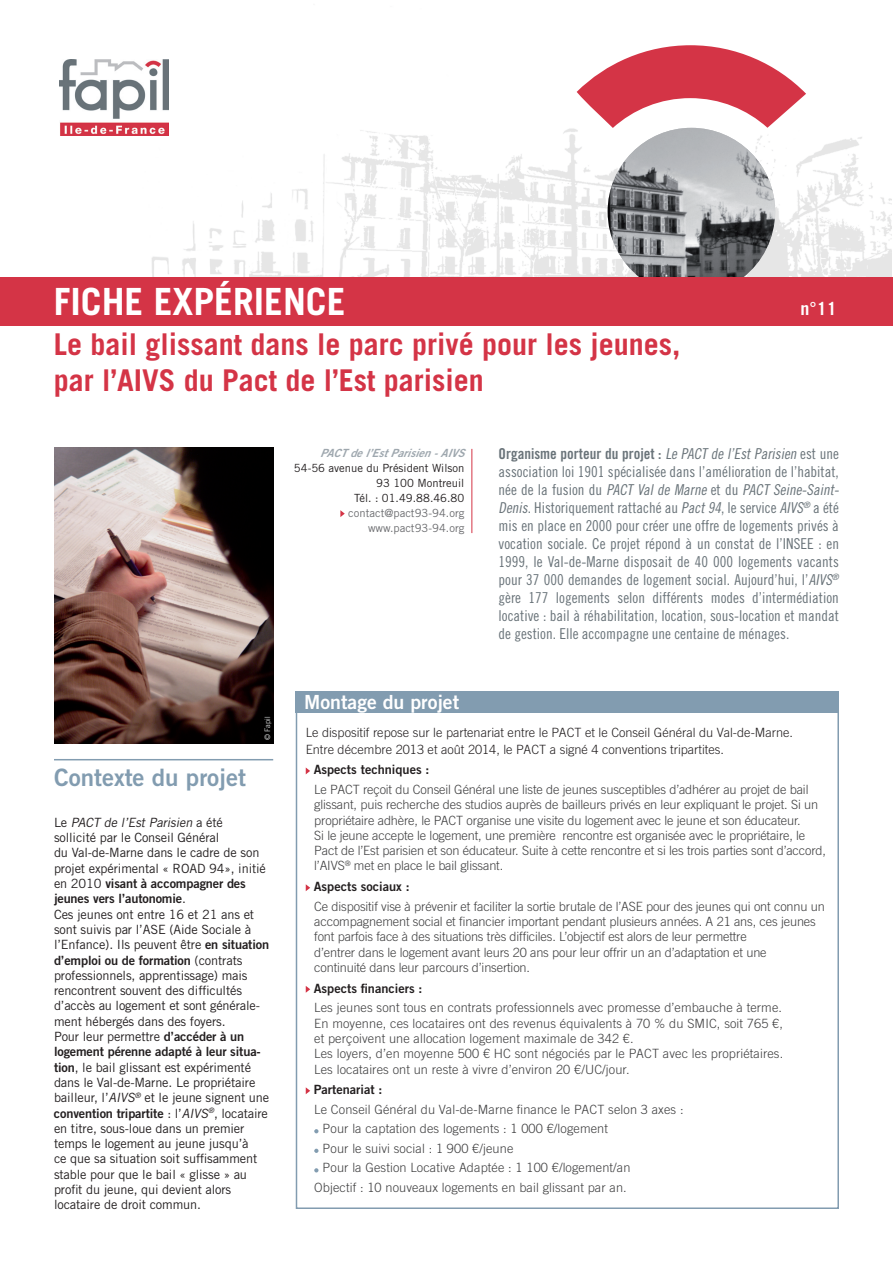
<style>
.page{position:relative;width:893px;height:1263px;background:#fff}
.page>*{position:absolute;margin:0;border:0;box-sizing:border-box;transform-origin:0 0}
.t1{font:700 37.5px "Trade Gothic LT Std";color:#fff}
.t2{font:700 30px/36px "Trade Gothic LT Std";color:#d43446}
.t3{font:24px "Trade Gothic LT Std Bd 2";color:#829cb0}
.t4{font:19.5px "Trade Gothic LT Std Bd 2";color:#fff}
.t5{font:700 18px "Trade Gothic LT Std";color:#fff}
.t6{font:15px/18px "Trade Gothic LT Std Cn 18";color:#697379}
.t7{font:15px "Trade Gothic Bold Cond Twenty";color:#697379}
.t8{font:300 12.75px/15.3px "Trade Gothic LT Std";letter-spacing:-.01em;color:#3e3e3f}
.t9{font:12.75px/15.3px "Trade Gothic LT Std";letter-spacing:-.01em;color:#231f20}
.t10{font:300 12.75px/15.3px "Trade Gothic LT Std";letter-spacing:.01em;color:#3e3e3f}
.t11{font:12.75px/15.3px "Trade Gothic LT Std Bd 2";letter-spacing:-.01em;color:#231f20}
.t12{font:300 12.75px/16.5px "Trade Gothic LT Std";color:#231f20}
.t13{font:11.25px/15px "Trade Gothic LT Std";color:#231f20;text-align:right}
.t14{font:11.25px/15px "Trade Gothic LT Std";color:#6c6d70;text-align:right}
.t15{font:italic 11.25px "Trade Gothic LT Std Bd 2 Obl";color:#9ea7ae}
.t16{font:300 7.5px "Trade Gothic LT Std";color:#fff}
.s1{font-style:italic}
.s2{font-family:"Trade Gothic LT Std"}
.s3{font-family:"Trade Gothic LT Std Bd 2"}
.s4{font-family:"Trade Gothic LT Std";font-style:italic}
.s5{font-family:"Trade Gothic LT Std Cn 18";font-style:italic}
.s6{font-family:"Trade Gothic LT Std Cn 18"}
</style>
<div class="page">
<img style="left:59px;top:59px;width:832px;height:218px">
<div style="left:0;top:277px;width:893px;height:49px;background:#d43446"></div>
<svg style="left:577px;top:45px;width:229px;height:232px"></svg>
<img style="left:60px;top:59px;width:108px;height:77px">
<svg style="left:340px;top:510px;width:5px;height:7px"></svg>
<hr style="left:471px;top:449px;width:1px;height:84px;background:#d43446">
<svg style="left:306px;top:767px;width:4px;height:7px"></svg>
<svg style="left:306px;top:884px;width:4px;height:7px"></svg>
<svg style="left:306px;top:986px;width:4px;height:7px"></svg>
<svg style="left:306px;top:1087px;width:4px;height:7px"></svg>
<svg style="left:314px;top:1129px;width:4px;height:4px"></svg>
<svg style="left:314px;top:1149px;width:4px;height:4px"></svg>
<svg style="left:314px;top:1168px;width:4px;height:4px"></svg>
<div style="left:296px;top:692px;width:543px;height:21px;background:#829cb0"></div>
<hr style="left:54px;top:759px;width:219px;height:1px;background:#829cb0">
<img style="left:54px;top:448px;width:219px;height:295px">
<h1 class="t1" style="left:54px;top:278px;width:293px">Fiche expérience</h1>
<h2 class="t2" style="left:54px;top:326px;width:628px">Le bail glissant dans le parc privé pour les jeunes, par l’AIVS du Pact de l’Est parisien</h2>
<h3 class="t5" style="left:801px;top:297px;width:38px">n°11</h3>
<p class="t16" style="left:263px;top:740px;width:25px;rotate:-90deg">© Fapil</p>
<h3 class="t3" style="left:54px;top:762px;width:193px">Contexte du projet</h3>
<p class="t9" style="left:54px;top:814px;width:214px">L e <span class="s1">PACT de l’Est Parisien</span> a é t é sollicité par le Conseil Général<br>du Val-de-Marne dans le cadre de son projet expérimental « ROAD 94», initié</p>
<p class="t11" style="left:54px;top:875px;width:193px"><span class="s2">en 2010</span> visant à accompagner des jeunes vers l’autonomie<span class="s2">.</span></p>
<p class="t9" style="left:54px;top:906px;width:217px">Ces jeunes ont entre 16 et 21 ans et sont suivis par l’ASE (Aide Sociale à l’Enfance). Ils peuvent être <span class="s3">en situation</span></p>
<p class="t11" style="left:54px;top:952px;width:190px">d’emploi ou de formation <span class="s2">(contrats</span></p>
<p class="t9" style="left:54px;top:967px;width:208px">professionnels, apprentissage) mais rencontrent souvent des difficultés d’accès au logement et sont générale&shy;ment hébergés dans des foyers.<br>Pour leur permettre <span class="s3">d’accéder à un</span></p>
<p class="t11" style="left:54px;top:1044px;width:208px">logement pérenne adapté à leur situa-</p>
<p class="t9" style="left:54px;top:1059px;width:217px"><span class="s3">tion</span>, le bail glissant est expérimenté dans le Val-de-Marne. Le propriétaire bailleur, l’<span class="s1">AIVS</span><sup>®</sup> et le jeune signent une</p>
<p class="t11" style="left:54px;top:1105px;width:215px">convention tripartite <span class="s2">: l’</span><span class="s4">AIVS</span><sup>®</sup><span class="s2">, locataire</span></p>
<p class="t9" style="left:54px;top:1120px;width:205px">en titre, sous-loue dans un premier temps le logement au jeune jusqu’à ce que sa situation soit suffisamment stable pour que le bail « glisse » au profit du jeune, qui devient alors locataire de droit commun.</p>
<p class="t15" style="left:320px;top:446px;width:146px">PACT de l’Est Parisien - AIVS</p>
<p class="t13" style="left:294px;top:460px;width:172px">54-56 avenue du Président Wilson<br>93 100 Montreuil<br>Tél. : 01.49.88.46.80</p>
<p class="t14" style="left:348px;top:505px;width:118px">contact@pact93-94.org www.pact93-94.org</p>
<h3 class="t4" style="left:304px;top:690px;width:156px">Montage du projet</h3>
<p class="t7" style="left:499px;top:445px;width:342px">Organisme porteur du projet : <span class="s5">Le PACT de l’EstParisien</span> <span class="s6">est une</span></p>
<p class="t6" style="left:499px;top:463px;width:345px">association loi 1901 spécialisée dans l’amélioration de l’habitat, n é e d e l a f u s i o n d u <span class="s1">PACT Val de Marne</span> et d u <span class="s1">PACT Seine-Saint-Denis</span>. Historiquement rattaché au <span class="s1">Pact94</span>, le service <span class="s1">AIVS</span><sup>®</sup> a été mis en place en 2000 pour créer une offre de logements privés à vocation sociale. Ce projet répond à un constat de l’INSEE : en 1999, le Val-de-Marne disposait de 40 000 logements vacants pour 37 000 demandes de logement social. Aujourd’hui, l’<span class="s1">AIVS</span><sup>® </sup>gère 177 logements selon différents modes d’intermédiation locative : bail à réhabilitation, location, sous-location et mandat de gestion. Elle accompagne une centaine de ménages.</p>
<p class="t12" style="left:306px;top:724px;width:489px">Le dispositif repose sur le partenariat entre le PACT et le Conseil Général du Val-de-Marne.<br>Entre décembre 2013 et août 2014, le PACT a signé 4 conventions tripartites.</p>
<p class="t11" style="left:314px;top:762px;width:117px">Aspects techniques :</p>
<p class="t8" style="left:314px;top:782px;width:513px">Le PACT reçoit du Conseil Général une liste de jeunes susceptibles d’adhérer au projet de bail glissant, puis recherche des studios auprès de bailleurs privés en leur expliquant le projet. Si un propriétaire adhère, le PACT organise une visite du logement avec le jeune et son éducateur.<br>Si le jeune accepte le logement, une première rencontre est organisée avec le propriétaire, le Pact de l’Est parisien et son éducateur. Suite à cette rencontre et si les trois parties sont d’accord, l’AIVS<sup>®</sup> met en place le bail glissant.</p>
<p class="t11" style="left:314px;top:879px;width:97px">Aspects sociaux :</p>
<p class="t8" style="left:314px;top:898px;width:512px">Ce dispositif vise à prévenir et faciliter la sortie brutale de l’ASE pour des jeunes qui ont connu un accompagnement social et financier important pendant plusieurs années. A 21 ans, ces jeunes font parfois face à des situations très difficiles. L’objectif est alors de leur permettre<br>d’entrer dans le logement avant leurs 20 ans pour leur offrir un an d’adaptation et une<br>continuité dans leur parcours d’insertion.</p>
<p class="t11" style="left:314px;top:980px;width:110px">Aspects financiers :</p>
<p class="t10" style="left:314px;top:1000px;width:471px">Les jeunes sont tous en contrats professionnels avec promesse d’embauche à terme.<br>En moyenne, ces locataires ont des revenus équivalents à 70 % du SMIC, soit 765 €, et perçoivent une allocation logement maximale de 342 €.<br>Les loyers, d’en moyenne 500 € HC sont négociés par le PACT avec les propriétaires.<br>Les locataires ont un reste à vivre d’environ 20 €/UC/jour.</p>
<p class="t11" style="left:314px;top:1082px;width:70px">Partenariat :</p>
<p class="t10" style="left:314px;top:1101px;width:371px">Le Conseil Général du Val-de-Marne finance le PACT selon 3 axes :</p>
<p class="t10" style="left:323px;top:1121px;width:287px">Pour la captation des logements : 1 000 €/logement</p>
<p class="t10" style="left:323px;top:1140px;width:192px">Pour le suivi social : 1 900 €/jeune</p>
<p class="t10" style="left:323px;top:1160px;width:309px">Pour la Gestion Locative Adaptée : 1 100 €/logement/an</p>
<p class="t10" style="left:314px;top:1180px;width:314px">Objectif : 10 nouveaux logements en bail glissant par an.</p>
</div>
